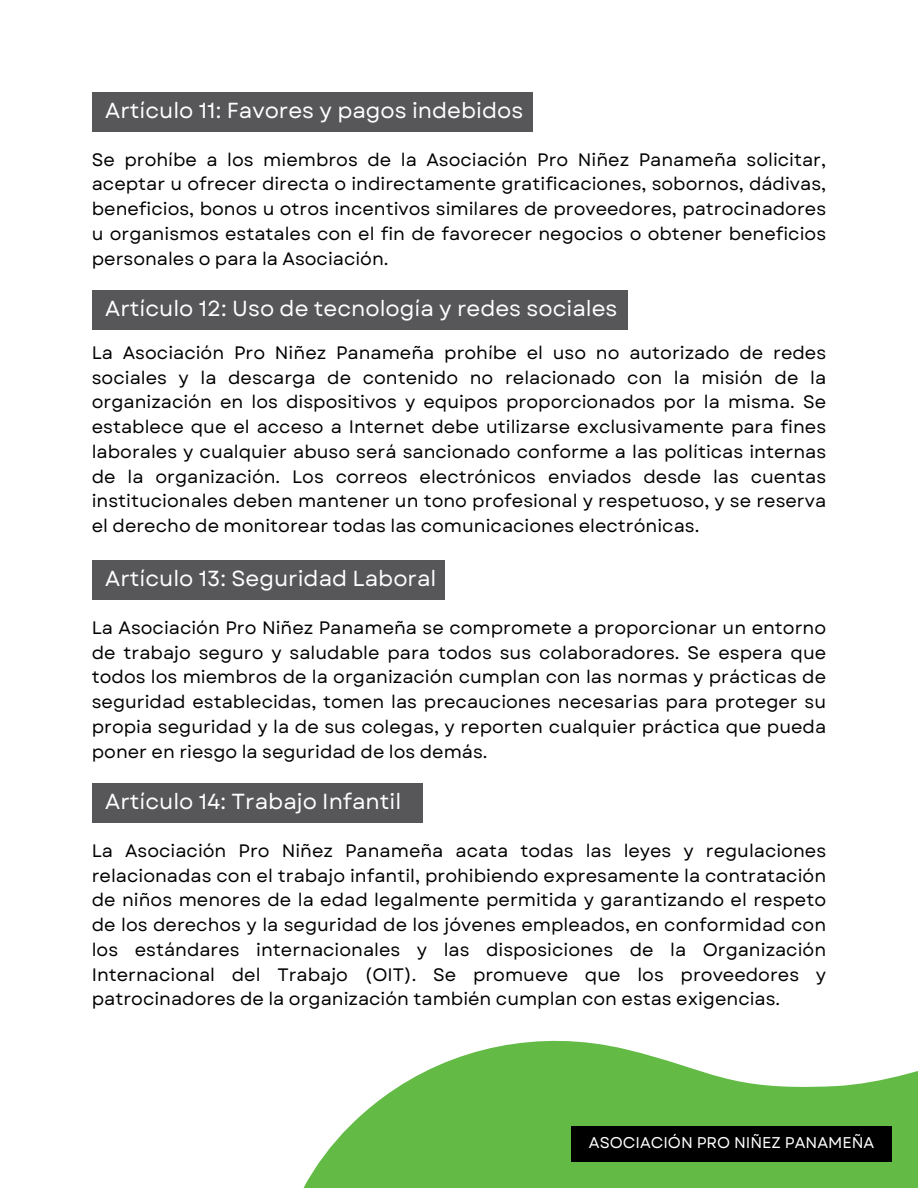
<style>
.page{position:relative;width:918px;height:1188px;background:#fff}
.page>*{position:absolute;margin:0;border:0;box-sizing:border-box;transform-origin:0 0}
.t1{font:21.75px "Garet";color:#fff}
.t2{font:18px/24.8px "Garet";color:#000;text-align:justify}
.t3{font:15.6px "Garet";color:#fff}
</style>
<div class="page">
<div style="left:92px;top:92px;width:440px;height:40px;background:#57575a"></div>
<div style="left:92px;top:560px;width:353px;height:40px;background:#57575a"></div>
<svg style="left:303px;top:1040px;width:615px;height:148px;fill:#63bb46"></svg>
<div style="left:571px;top:1126px;width:321px;height:36px;background:#000"></div>
<div style="left:92px;top:290px;width:536px;height:40px;background:#57575a"></div>
<div style="left:92px;top:783px;width:330px;height:40px;background:#57575a"></div>
<h1 class="t1" style="left:105px;top:95px;width:419px">Artículo 11: Favores y pagos indebidos</h1>
<h2 class="t2" style="left:92px;top:147px;width:736px">Se prohíbe a los miembros de la Asociación Pro Niñez Panameña solicitar, aceptar u ofrecer directa o indirectamente gratificaciones, sobornos, dádivas, beneficios, bonos u otros incentivos similares de proveedores, patrocinadores u organismos estatales con el fin de favorecer negocios o obtener beneficios personales o para la Asociación.</h2>
<h2 class="t1" style="left:105px;top:293px;width:514px">Artículo 12: Uso de tecnología y redes sociales</h2>
<h1 class="t2" style="left:92px;top:340px;width:736px">La Asociación Pro Niñez Panameña prohíbe el uso no autorizado de redes sociales y la descarga de contenido no relacionado con la misión de la organización en los dispositivos y equipos proporcionados por la misma. Se establece que el acceso a Internet debe utilizarse exclusivamente para fines laborales y cualquier abuso será sancionado conforme a las políticas internas de la organización. Los correos electrónicos enviados desde las cuentas institucionales deben mantener un tono profesional y respetuoso, y se reserva el derecho de monitorear todas las comunicaciones electrónicas.</h1>
<h1 class="t1" style="left:105px;top:563px;width:333px">Artículo 13: Seguridad Laboral</h1>
<h2 class="t2" style="left:92px;top:615px;width:736px">La Asociación Pro Niñez Panameña se compromete a proporcionar un entorno de trabajo seguro y saludable para todos sus colaboradores. Se espera que todos los miembros de la organización cumplan con las normas y prácticas de seguridad establecidas, tomen las precauciones necesarias para proteger su propia seguridad y la de sus colegas, y reporten cualquier práctica que pueda poner en riesgo la seguridad de los demás.</h2>
<h2 class="t1" style="left:105px;top:786px;width:298px">Artículo 14: Trabajo Infantil</h2>
<p class="t2" style="left:92px;top:838px;width:736px">La Asociación Pro Niñez Panameña acata todas las leyes y regulaciones relacionadas con el trabajo infantil, prohibiendo expresamente la contratación de niños menores de la edad legalmente permitida y garantizando el respeto de los derechos y la seguridad de los jóvenes empleados, en conformidad con los estándares internacionales y las disposiciones de la Organización Internacional del Trabajo (OIT). Se promueve que los proveedores y patrocinadores de la organización también cumplan con estas exigencias.</p>
<h1 class="t3" style="left:589px;top:1131px;width:287px">ASOCIACIÓN PRO NIÑEZ PANAMEÑA</h1>
</div>
